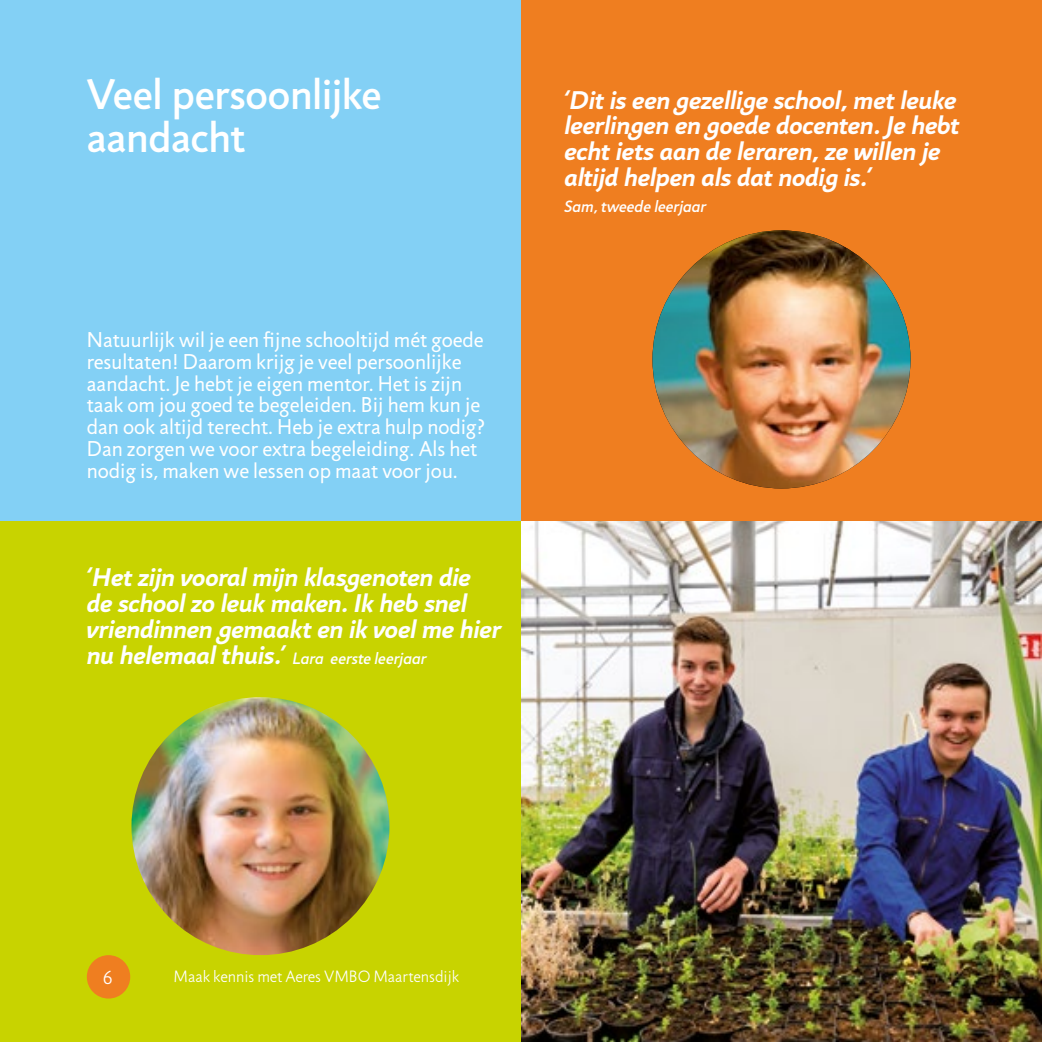
<style>
.page{position:relative;width:1042px;height:1042px;background:#fff}
.page>*{position:absolute;margin:0;border:0;box-sizing:border-box;transform-origin:0 0}
.t1{font:500 43.4px/43.4px "Jigsaw";letter-spacing:-.01em;color:#fff}
.t2{font:25.9px/25.9px "Jigsaw Bold Cursive";letter-spacing:-.005em;color:#fff}
.t3{font:21.7px/21.7px "Jigsaw";color:#fff}
.t4{font:300 19.25px "Jigsaw";color:#fff}
.t5{font:italic 500 16.62px "Jigsaw";letter-spacing:.005em;color:#fff}
.t6{font:300 16.62px "Jigsaw";color:#fff}
.s1{font-family:"Jigsaw Bold Cursive";font-weight:400;font-style:normal;font-size:25.9px}
</style>
<div class="page">
<div style="left:0;top:521px;width:521px;height:521px;background:#c8d300"></div>
<img style="left:521px;top:521px;width:521px;height:521px">
<div style="left:87px;top:955px;width:43px;height:43px;background:#ef7e20;border-radius:50%"></div>
<img style="left:131px;top:697px;width:258px;height:258px">
<div style="left:521px;top:0;width:521px;height:521px;background:#ef7e20"></div>
<div style="left:0;top:0;width:521px;height:521px;background:#83d0f5"></div>
<img style="left:652px;top:230px;width:258px;height:258px;border-radius:129px">
<h1 class="t1" style="left:87px;top:72px;width:296px">Veel persoonlijke aandacht</h1>
<p class="t3" style="left:87px;top:329px;width:400px">Natuurlijk wil je een fijne schooltijd mét goede resultaten! Daarom krijg je veel persoonlijke aandacht. Je hebt je eigen mentor. Het is zijn taak om jou goed te begeleiden. Bij hem kun je dan ook altijd terecht. Heb je extra hulp nodig?<br>Dan zorgen we voor extra begeleiding. Als het nodig is, maken we lessen op maat voor jou.</p>
<p class="t2" style="left:87px;top:564px;width:416px">‘Het zijn vooral mijn klasgenoten die de school zo leuk maken. Ik heb snel vriendinnen gemaakt en ik voel me hier</p>
<p class="t5" style="left:87px;top:648px;width:341px"><span class="s1">nu helemaal thuis.’</span> Lara eerste leerjaar</p>
<p class="t2" style="left:564px;top:87px;width:397px">‘Dit is een gezellige school, met leuke leerlingen en goede docenten. Je hebt echt iets aan de leraren, ze willen je altijd helpen als dat nodig is.’</p>
<p class="t5" style="left:564px;top:197px;width:143px">Sam, tweede leerjaar</p>
<p class="t4" style="left:103px;top:966px;width:11px">6</p>
<p class="t6" style="left:174px;top:967px;width:287px">Maak kennis met Aeres VMBO Maartensdijk</p>
</div>
